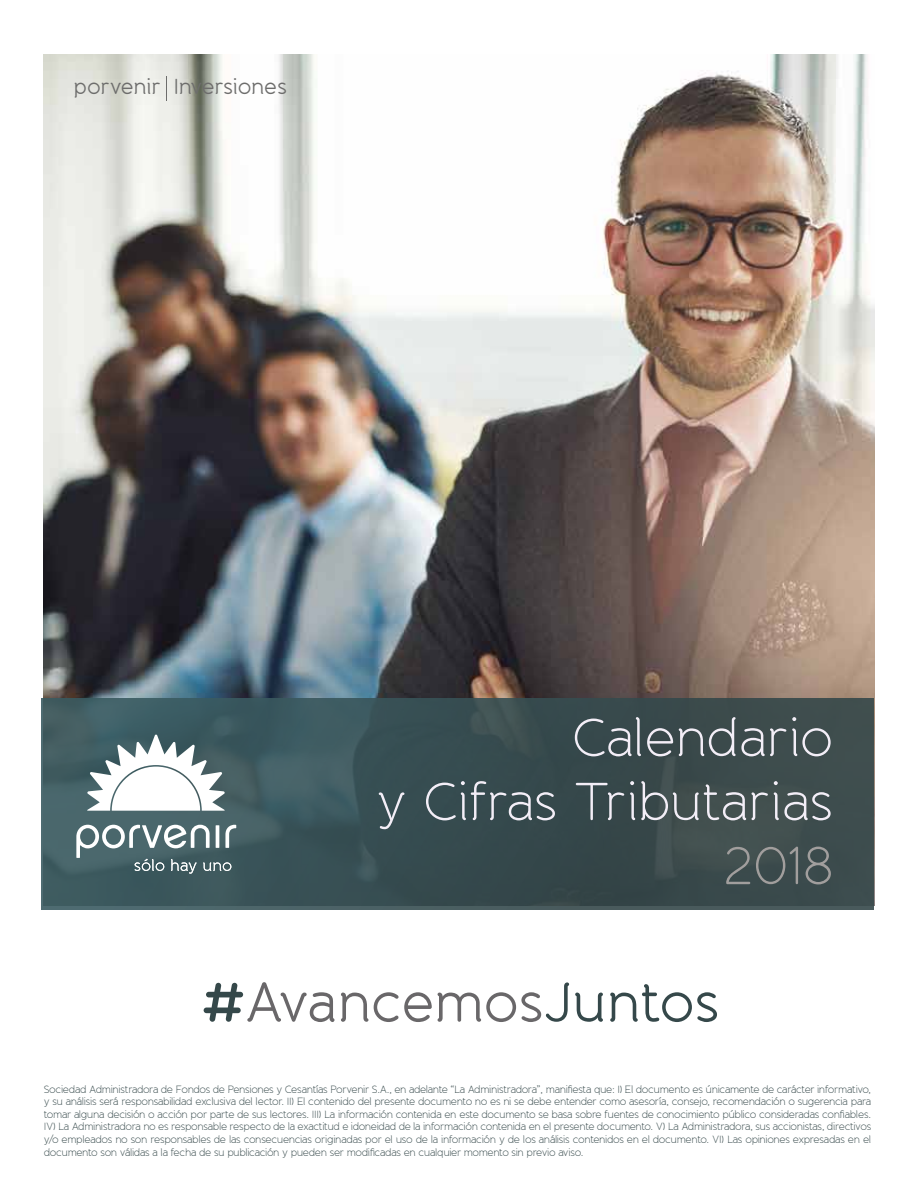
<style>
.page{position:relative;width:918px;height:1188px;background:#fff}
.page>*{position:absolute;margin:0;border:0;box-sizing:border-box;transform-origin:0 0}
.t1{font:56.1px "Banda";letter-spacing:-.02em;color:#696769}
.t2{font:300 53.4px/64.1px "Banda";letter-spacing:-.005em;color:#f3eef7;text-align:right}
.t3{font:300 53.4px "Banda";color:#a19e9d}
.t4{font:21.75px "Banda";letter-spacing:-.01em;color:#6d6d6c}
.t5{font:300 10.5px/12.6px "Banda";letter-spacing:-.035em;color:#35484a;text-align:justify}
.s1{font-weight:600;color:#35484a}
.s2{color:#35484a}
</style>
<div class="page">
<img style="left:43px;top:54px;width:832px;height:852px">
<svg style="left:166px;top:76px;width:1px;height:24px"></svg>
<div style="left:42px;top:699px;width:832px;height:210px;background:linear-gradient(to right,#3e5e64,#394545)"></div>
<svg style="left:87px;top:735px;width:138px;height:76px"></svg>
<svg style="left:76px;top:825px;width:160px;height:49px"></svg>
<h3 class="t4" style="left:74px;top:73px;width:215px">porvenir Inversiones</h3>
<h2 class="t2" style="left:376px;top:705px;width:458px">Calendario<br>y Cifras Tributarias</h2>
<h2 class="t3" style="left:724px;top:833px;width:110px">2018</h2>
<h1 class="t1" style="left:202px;top:968px;width:519px"><span class="s1">#</span>Avancemos<span class="s2">Juntos</span></h1>
<p class="t5" style="left:44px;top:1083px;width:829px">Sociedad Administradora de Fondos de Pensiones y Cesantías Porvenir S.A., en adelante “La Administradora”, manifiesta que: I) El documento es únicamente de carácter informativo, y su análisis será responsabilidad exclusiva del lector. II) El contenido del presente documento no es ni se debe entender como asesoría, consejo, recomendación o sugerencia para tomar alguna decisión o acción por parte de sus lectores. III) La información contenida en este documento se basa sobre fuentes de conocimiento público consideradas confiables.<br>IV) La Administradora no es responsable respecto de la exactitud e idoneidad de la información contenida en el presente documento. V) La Administradora, sus accionistas, directivos y/o empleados no son responsables de las consecuencias originadas por el uso de la información y de los análisis contenidos en el documento. VI) Las opiniones expresadas en el documento son válidas a la fecha de su publicación y pueden ser modificadas en cualquier momento sin previo aviso.</p>
</div>
